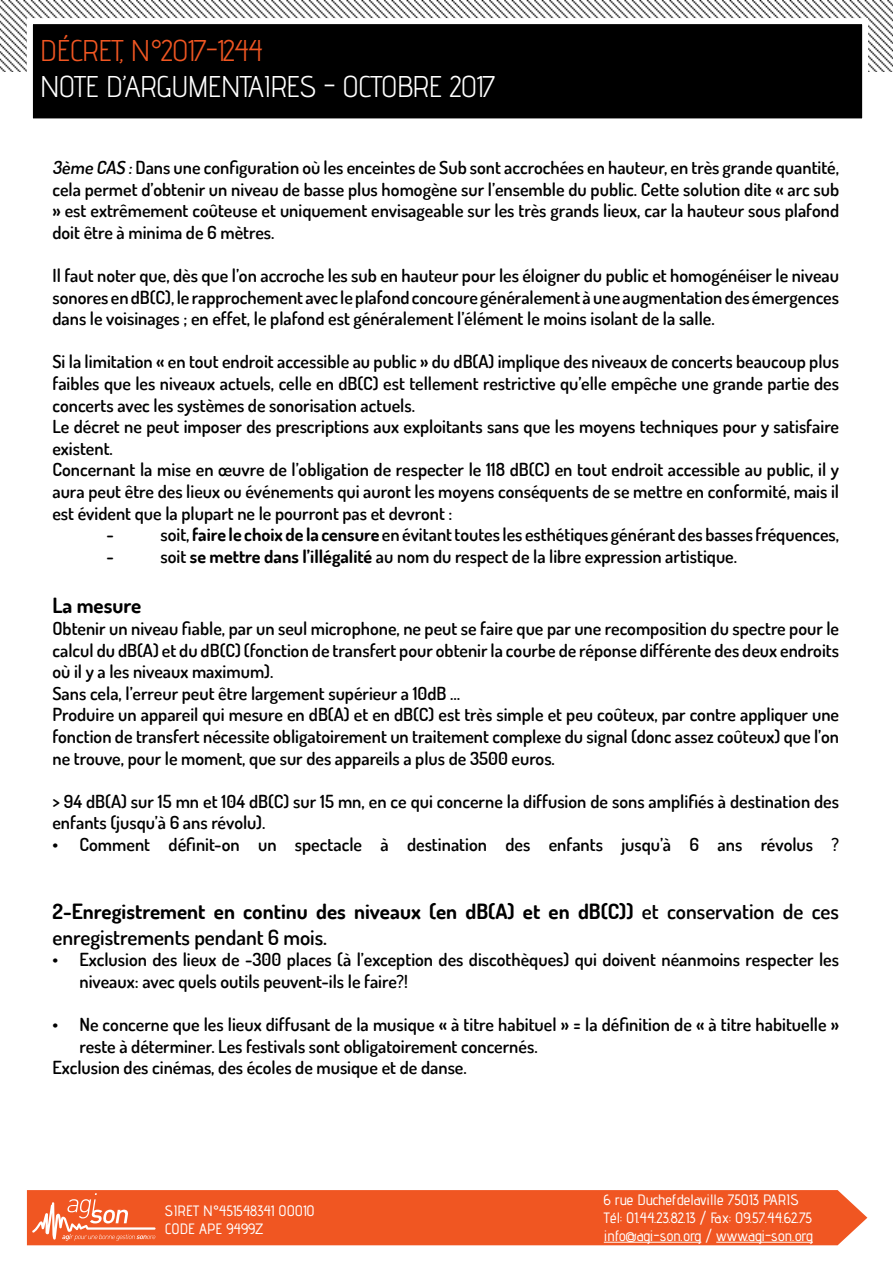
<style>
.page{position:relative;width:893px;height:1263px;background:#fff}
.page>*{position:absolute;margin:0;border:0;box-sizing:border-box;transform-origin:0 0}
.t1{font:30px "Advent Pro";letter-spacing:-.025em;color:#fff}
.t2{font:30px "Advent Pro";letter-spacing:-.025em;color:#f05622}
.t3{font:700 21px/25.2px "Dosis";color:#000}
.t4{font:600 18px/21.6px "Dosis";color:#000}
.t5{font:500 15px/18px "Advent Pro";color:#fff}
.s1{font-weight:700}
.s2{font-weight:600}
</style>
<div class="page">
<img style="left:0;top:0;width:893px;height:71px">
<div style="left:30px;top:21px;width:835px;height:100px;background:#000"></div>
<div style="left:27px;top:18px;width:841px;height:106px;border:6px solid #fff"></div>
<div style="left:27px;top:1190px;width:840px;height:55px;background:#f05622"></div>
<svg style="left:32px;top:1193px;width:124px;height:48px"></svg>
<hr style="left:604px;top:1242px;width:97px;height:1px;background:#fff">
<hr style="left:716px;top:1242px;width:97px;height:1px;background:#fff">
<h1 class="t2" style="left:40px;top:32px;width:224px">DÉCRET, N°2017-1244</h1>
<h1 class="t1" style="left:40px;top:68px;width:457px">NOTE D’ARGUMENTAIRES - OCTOBRE 2017</h1>
<p class="t4" style="left:52px;top:156px;width:788px;text-align:justify">3ème CAS :Dans une configuration où les enceintes de Sub sont accrochées en hauteur, en très grande quantité, cela permet d’obtenir un niveau de basse plus homogène sur l’ensemble du public. Cette solution dite « arc sub » est extrêmement coûteuse et uniquement envisageable sur les très grands lieux, car la hauteur sous plafond doit être à minima de 6 mètres.</p>
<p class="t4" style="left:52px;top:264px;width:788px;text-align:justify">Il faut noter que, dès que l’on accroche les sub en hauteur pour les éloigner du public et homogénéiser le niveau sonores en dB(C), le rapprochement avec le plafond concoure généralement à une augmentation des émergences dans le voisinages ; en effet, le plafond est généralement l’élément le moins isolant de la salle.</p>
<p class="t4" style="left:52px;top:351px;width:788px">Si la limitation « en tout endroit accessible au public » du dB(A) implique des niveaux de concerts beaucoup plus</p>
<p class="t4" style="left:52px;top:372px;width:788px">faibles que les niveaux actuels, celle en dB(C) est tellement restrictive qu’elle empêche une grande partie des</p>
<p class="t4" style="left:52px;top:394px;width:364px">concerts avec les systèmes de sonorisation actuels.</p>
<p class="t4" style="left:52px;top:415px;width:788px">Le décret ne peut imposer des prescriptions aux exploitants sans que les moyens techniques pour y satisfaire</p>
<p class="t4" style="left:52px;top:437px;width:62px">existent.</p>
<p class="t4" style="left:52px;top:459px;width:788px">Concernant la mise en œuvre de l’obligation de respecter le 118 dB(C) en tout endroit accessible au public, il y</p>
<p class="t4" style="left:52px;top:480px;width:788px">aura peut être des lieux ou événements qui auront les moyens conséquents de se mettre en conformité, mais il</p>
<p class="t4" style="left:52px;top:502px;width:402px">est évident que la plupart ne le pourront pas et devront :</p>
<p class="t4" style="left:106px;top:523px;width:9px">-</p>
<p class="t4" style="left:160px;top:523px;width:680px">soit, <span class="s1">faire le choix de la censure</span> en évitant toutes les esthétiques générant des basses fréquences,</p>
<p class="t4" style="left:106px;top:545px;width:9px">-</p>
<p class="t4" style="left:160px;top:545px;width:578px">soit <span class="s1">se mettre dans l’illégalité</span> au nom du respect de la libre expression artistique.</p>
<p class="t3" style="left:52px;top:592px;width:90px">La mesure</p>
<p class="t4" style="left:52px;top:617px;width:788px">Obtenir un niveau fiable, par un seul microphone, ne peut se faire que par une recomposition du spectre pour le calcul du dB(A) et du dB(C) (fonction de transfert pour obtenir la courbe de réponse différente des deux endroits où il y a les niveaux maximum).<br>Sans cela, l’erreur peut être largement supérieur a 10dB …<br>Produire un appareil qui mesure en dB(A) et en dB(C) est très simple et peu coûteux, par contre appliquer une fonction de transfert nécessite obligatoirement un traitement complexe du signal (donc assez coûteux) que l’on ne trouve, pour le moment, que sur des appareils a plus de 3500 euros.</p>
<p class="t4" style="left:52px;top:790px;width:788px">&gt; 94 dB(A) sur 15 mn et 104 dB(C) sur 15 mn, en ce qui concerne la diffusion de sons amplifiés à destination des enfants (jusqu’à 6 ans révolu).</p>
<p class="t4" style="left:52px;top:833px;width:788px">• Comment définit-on un spectacle à destination des enfants jusqu’à 6 ans révolus ?</p>
<p class="t3" style="left:52px;top:898px;width:788px">2-Enregistrement en continu des niveaux (en dB(A) et en dB(C)) <span class="s2">et conservation de ces enregistrements pendant 6 mois.</span></p>
<p class="t4" style="left:79px;top:948px;width:761px;text-indent:-27px">• Exclusion des lieux de -300 places (à l’exception des discothèques) qui doivent néanmoins respecter les niveaux: avec quels outils peuvent-ils le faire?!</p>
<p class="t4" style="left:52px;top:1013px;width:788px">• Ne concerne que les lieux diffusant de la musique « à titre habituel » = la définition de « à titre habituelle »</p>
<p class="t4" style="left:79px;top:1035px;width:460px">reste à déterminer. Les festivals sont obligatoirement concernés.</p>
<p class="t4" style="left:52px;top:1056px;width:416px">Exclusion des cinémas, des écoles de musique et de danse.</p>
<p class="t5" style="left:165px;top:1201px;width:151px">SIRET N°451548341 00010<br>CODE APE 9499Z</p>
<p class="t5" style="left:604px;top:1190px;width:210px">6 rue Duchefdelaville 75013 PARIS<br>Tél: 01.44.23.82.13 / Fax: 09.57.44.62.75 info@agi-son.org / www.agi-son.org</p>
</div>
